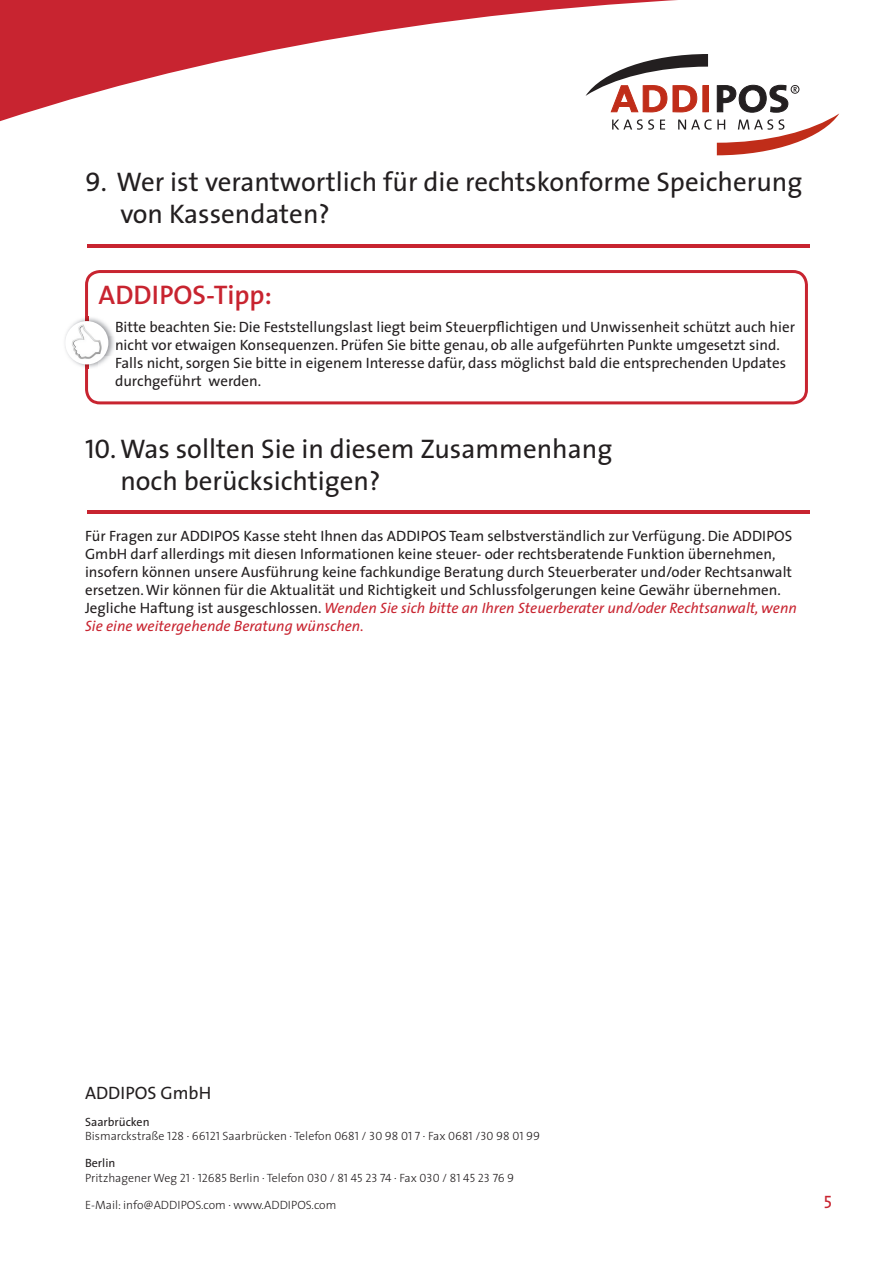
<style>
.page{position:relative;width:893px;height:1263px;background:#fff}
.page>*{position:absolute;margin:0;border:0;box-sizing:border-box;transform-origin:0 0}
.t1{font:27px/32.4px "The Sans";color:#231f20}
.t2{font:600 27px "The Sans";color:#c82430}
.t3{font:18px "The Sans";color:#231f20}
.t4{font:18px "The Sans Caps";color:#c82430}
.t5{font:15px/18px "The Sans";color:#231f20}
.t6{font:300 12px/14.4px "The Sans";color:#231f20}
.s1{font-family:"The Sans Caps"}
.s2{font-style:italic;color:#c82430}
.s3{font-weight:400}
.s4{font-family:"The Sans Light Caps";font-weight:400}
</style>
<div class="page">
<svg style="left:0;top:0;width:840px;height:121px"></svg>
<svg style="left:585px;top:54px;width:254px;height:101px"></svg>
<hr style="left:87px;top:244px;width:722px;height:3px;background:#c82430">
<hr style="left:87px;top:511px;width:722px;height:3px;background:#c82430">
<svg style="left:85px;top:270px;width:723px;height:134px"></svg>
<img style="left:65px;top:316px;width:50px;height:53px">
<img style="left:85px;top:316px;width:3px;height:53px">
<img style="left:99px;top:321px;width:16px;height:15px">
<img style="left:105px;top:339px;width:10px;height:15px">
<img style="left:99px;top:357px;width:16px;height:12px">
<img style="left:65px;top:321px;width:43px;height:43px;border-radius:22px">
<h1 class="t1" style="left:120px;top:165px;width:683px;text-indent:-35px"><span class="s1">9</span>. Wer ist verantwortlich für die rechtskonforme Speicherung von Kassendaten?</h1>
<h1 class="t2" style="left:99px;top:272px;width:175px">AddiPOs-tipp:</h1>
<p class="t5" style="left:115px;top:317px;width:681px">Bitte beachten Sie: Die Feststellungslast liegt beim Steuerpflichtigen und Unwissenheit schützt auch hier nicht vor etwaigen Konsequenzen. Prüfen Sie bitte genau, ob alle aufgeführten Punkte umgesetzt sind.<br>Falls nicht, sorgen Sie bitte in eigenem Interesse dafür, dass möglichst bald die entsprechenden Updates durchgeführt werden.</p>
<h1 class="t1" style="left:120px;top:431px;width:493px;text-indent:-35px"><span class="s1">10</span>. Was sollten Sie in diesem Zusammenhang noch berücksichtigen?</h1>
<p class="t5" style="left:85px;top:526px;width:713px">Für Fragen zur ADDIPOS Kasse steht Ihnen das ADDIPOS Team selbstverständlich zur Verfügung. Die ADDIPOS GmbH darf allerdings mit diesen Informationen keine steuer- oder rechtsberatende Funktion übernehmen, insofern können unsere Ausführung keine fachkundige Beratung durch Steuerberater und/oder Rechtsanwalt ersetzen. Wir können für die Aktualität und Richtigkeit und Schlussfolgerungen keine Gewähr übernehmen.<br>Jegliche Haftung ist ausgeschlossen. <span class="s2">Wenden Sie sich bitte an Ihren Steuerberater und/oder Rechtsanwalt, wenn Sie eine weitergehende Beratung wünschen.</span></p>
<p class="t3" style="left:85px;top:1078px;width:128px">ADDIPOS GmbH</p>
<p class="t6" style="left:85px;top:1114px;width:457px"><span class="s3">Saarbrücken<br></span>Bismarckstraße <span class="s4">128</span> · <span class="s4">66121</span> Saarbrücken · Telefon <span class="s4">0681 / 30 98 01 7</span> · Fax <span class="s4">0681 /30 98 01 99</span></p>
<p class="t6" style="left:85px;top:1156px;width:431px"><span class="s3">Berlin<br></span>Pritzhagener Weg <span class="s4">21</span> · <span class="s4">12685</span> Berlin · Telefon <span class="s4">030 / 81 45 23 74</span> · Fax <span class="s4">030 / 81 45 23 76 9</span></p>
<p class="t6" style="left:85px;top:1197px;width:253px">E-Mail: info@ADDIPOS.com · www.ADDIPOS.com</p>
<p class="t4" style="left:824px;top:1187px;width:10px">5</p>
</div>
